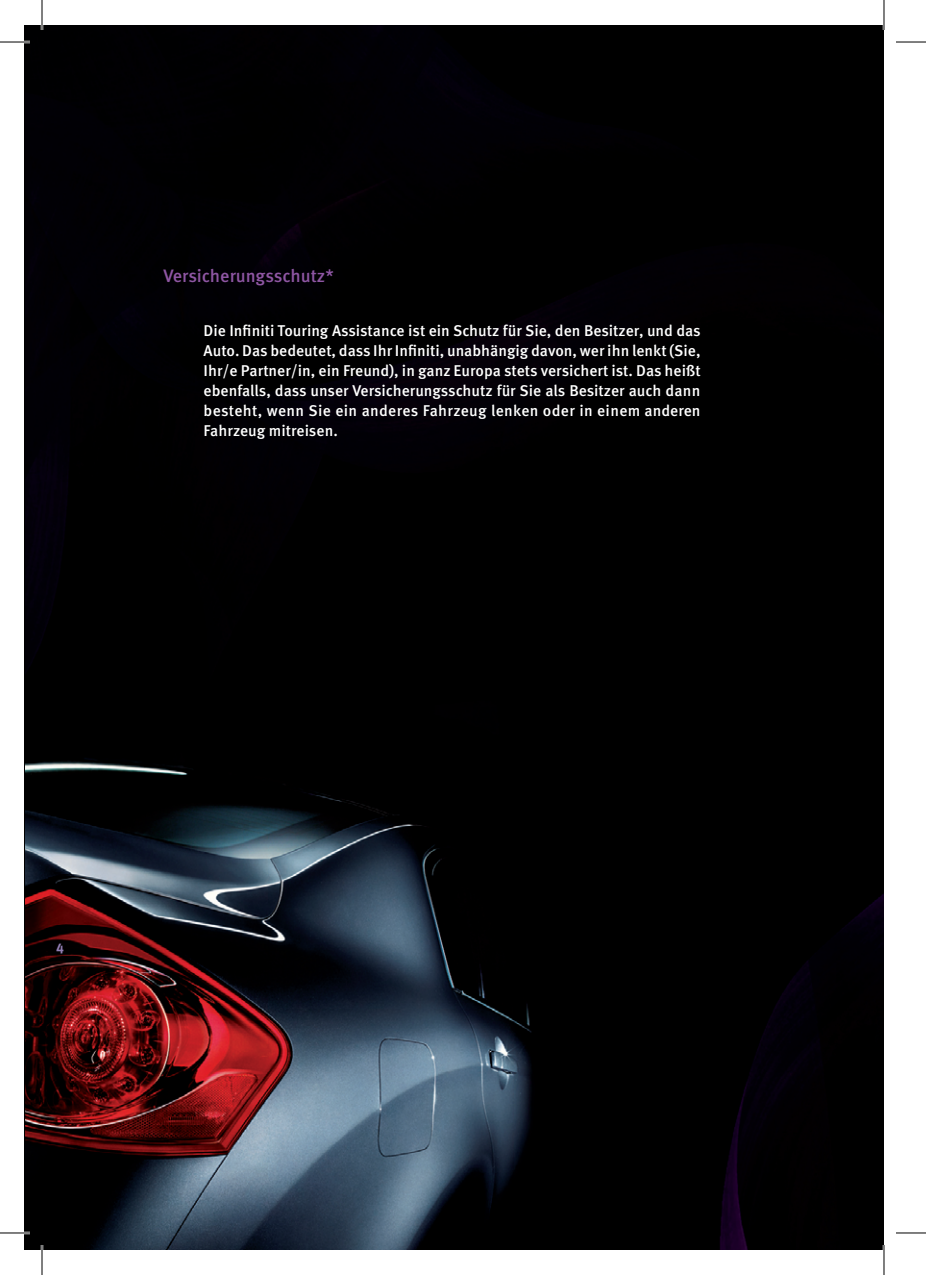
<style>
.page{position:relative;width:926px;height:1275px;background:#fff}
.page>*{position:absolute;margin:0;border:0;box-sizing:border-box;transform-origin:0 0}
.t1{font:500 18px "Infiniti Meta Pro";letter-spacing:-.005em;color:#8e56a3}
.t2{font:500 15.6px/20px "Infiniti Meta Pro";color:#fff;text-align:justify}
.t3{font:700 14px "Infiniti Meta Pro";color:#927eb4}
</style>
<div class="page">
<img style="left:25px;top:25px;width:859px;height:1224px">
<hr style="left:0;top:41px;width:30px;height:2px;background:#fff">
<hr style="left:0;top:1231px;width:30px;height:3px;background:#fff">
<hr style="left:41px;top:0;width:2px;height:30px;background:#fff">
<hr style="left:41px;top:1245px;width:2px;height:30px;background:#fff">
<hr style="left:883px;top:0;width:2px;height:30px;background:#fff">
<hr style="left:883px;top:1245px;width:2px;height:30px;background:#fff">
<hr style="left:0;top:42px;width:30px;height:1px;background:#000">
<hr style="left:896px;top:42px;width:30px;height:1px;background:#000">
<hr style="left:0;top:1232px;width:30px;height:1px;background:#000">
<hr style="left:896px;top:1232px;width:30px;height:1px;background:#000">
<hr style="left:42px;top:0;width:1px;height:30px;background:#000">
<hr style="left:42px;top:1245px;width:1px;height:30px;background:#000">
<hr style="left:884px;top:0;width:1px;height:30px;background:#000">
<hr style="left:884px;top:1245px;width:1px;height:30px;background:#000">
<p class="t1" style="left:163px;top:265px;width:172px">Versicherungsschutz*</p>
<p class="t2" style="left:204px;top:321px;width:499px">Die Infiniti Touring Assistance ist ein Schutz für Sie, den Besitzer, und das Auto. Das bedeutet, dass Ihr Infiniti, unabhängig davon, wer ihn lenkt (Sie, Ihr/e Partner/in, ein Freund), in ganz Europa stets versichert ist. Das heißt ebenfalls, dass unser Versicherungsschutz für Sie als Besitzer auch dann besteht, wenn Sie ein anderes Fahrzeug lenken oder in einem anderen Fahrzeug mitreisen.</p>
<p class="t3" style="left:56px;top:939px;width:9px">4</p>
</div>
